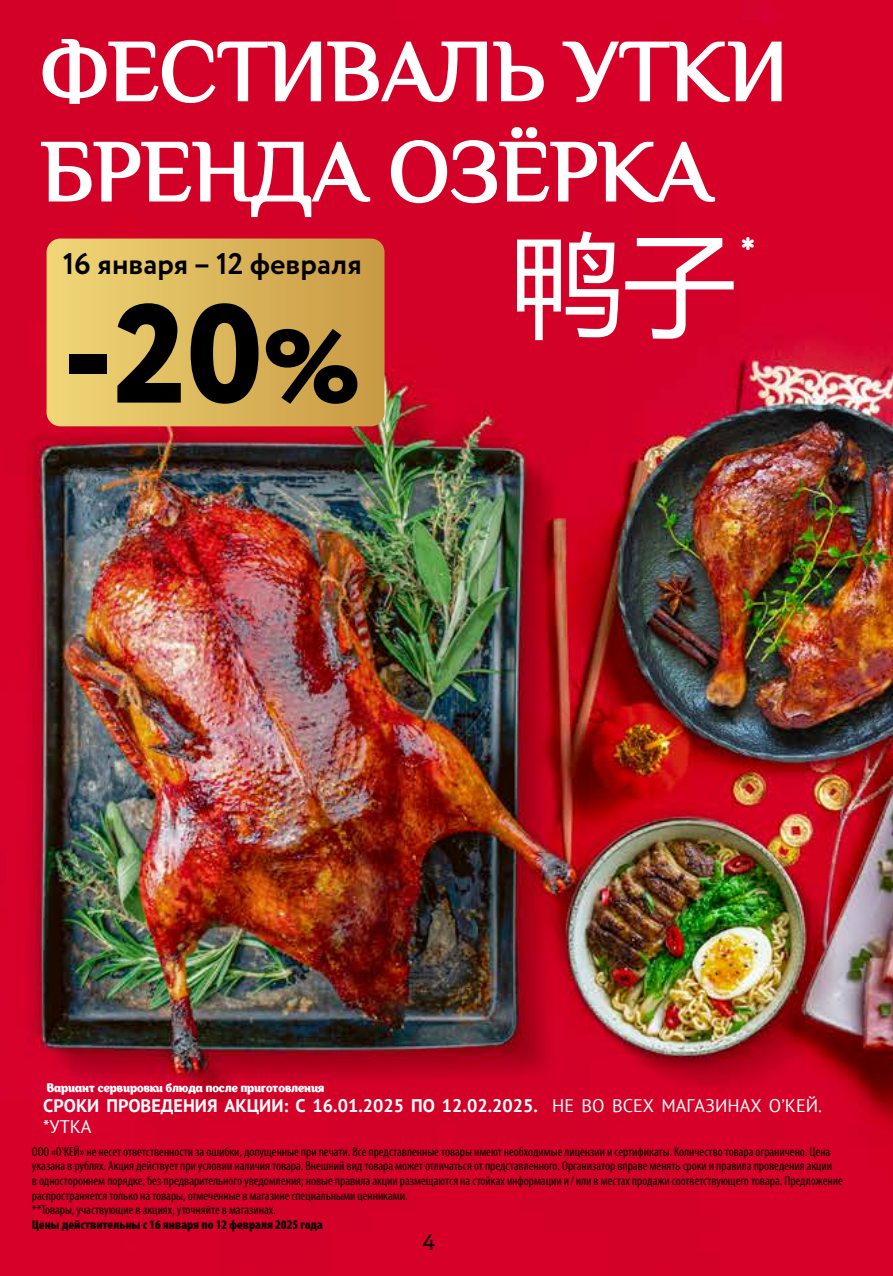
<style>
.page{position:relative;width:893px;height:1276px;background:#fff}
.page>*{position:absolute;margin:0;border:0;box-sizing:border-box;transform-origin:0 0}
.t1{font:800 140.17px "Circe";color:#000}
.t2{font:112.27px "Microsoft Ya Hei";color:#fff}
.t3{font:86.62px/100.1px "Philosopher";color:#fff}
.t4{font:34.2px "Sans Rounded";color:#fff}
.t5{font:700 29.93px "Circe";color:#000}
.t6{font:22.5px "Circe";color:#000}
.t7{font:700 18.22px/20.5px "PT Sans";color:#fff}
.t8{font:condensed 13.05px/14.6px "Myriad Pro";color:#000}
.t9{font:900 condensed 13.05px "Myriad Pro";color:#000}
.t10{font:11.92px "Appetite";color:#fff;scale:.95 1}
.s1{font-size:103.5px}
.s2{font-weight:400}
</style>
<div class="page">
<img style="left:0;top:0;width:893px;height:1276px">
<svg style="left:41px;top:37px;width:504px;height:68px;background:#da2b4c"></svg>
<svg style="left:561px;top:39px;width:222px;height:65px;background:#de3453"></svg>
<svg style="left:40px;top:140px;width:332px;height:78px;background:#db3251"></svg>
<svg style="left:390px;top:126px;width:327px;height:79px;background:#dc3050"></svg>
<svg style="left:47px;top:238px;width:338px;height:188px;background:#dcb65d"></svg>
<img style="left:886px;top:421px;width:7px;height:42px">
<h3 class="t3" style="left:41px;top:22px;width:748px">ФЕСТИВАЛЬ УТКИ<br>БРЕНДА ОЗЁРКА</h3>
<h3 class="t5" style="left:63px;top:244px;width:301px">16 января – 12 февраля</h3>
<h1 class="t1" style="left:62px;top:259px;width:300px">-20<span class="s1">%</span></h1>
<h2 class="t2" style="left:511px;top:209px;width:226px">鸭子</h2>
<h3 class="t4" style="left:739px;top:227px;width:19px">*</h3>
<p class="t10" style="left:47px;top:1079px;width:293px">Вариант сервировки блюда после приготовления</p>
<h3 class="t7" style="left:43px;top:1095px;width:780px">СРОКИ ПРОВЕДЕНИЯ АКЦИИ: С 16.01.2025 ПО 12.02.2025. <span class="s2">НЕ ВО ВСЕХ МАГАЗИНАХ О’КЕЙ. *УТКА</span></h3>
<p class="t8" style="left:32px;top:1144px;width:812px">ООО «О'КЕЙ» не несет ответственности за ошибки, допущенные при печати. Все представленные товары имеют необходимые лицензии и сертификаты. Количество товара ограничено. Цена указана в рублях. Акция действует при условии наличия товара. Внешний вид товара может отличаться от представленного. Организатор вправе менять сроки и правила проведения акции<br>в одностороннем порядке, без предварительного уведомления; новые правила акции размещаются на стойках информации и / или в местах продажи соответствующего товара. Предложение распространяется только на товары, отмеченные в магазине специальными ценниками.<br>**Товары, участвующие в акциях, уточняйте в магазинах.</p>
<p class="t9" style="left:32px;top:1216px;width:293px">Цены действительны с 16 января по 12 февраля 2025 года</p>
<h3 class="t6" style="left:423px;top:1227px;width:14px">4</h3>
</div>
